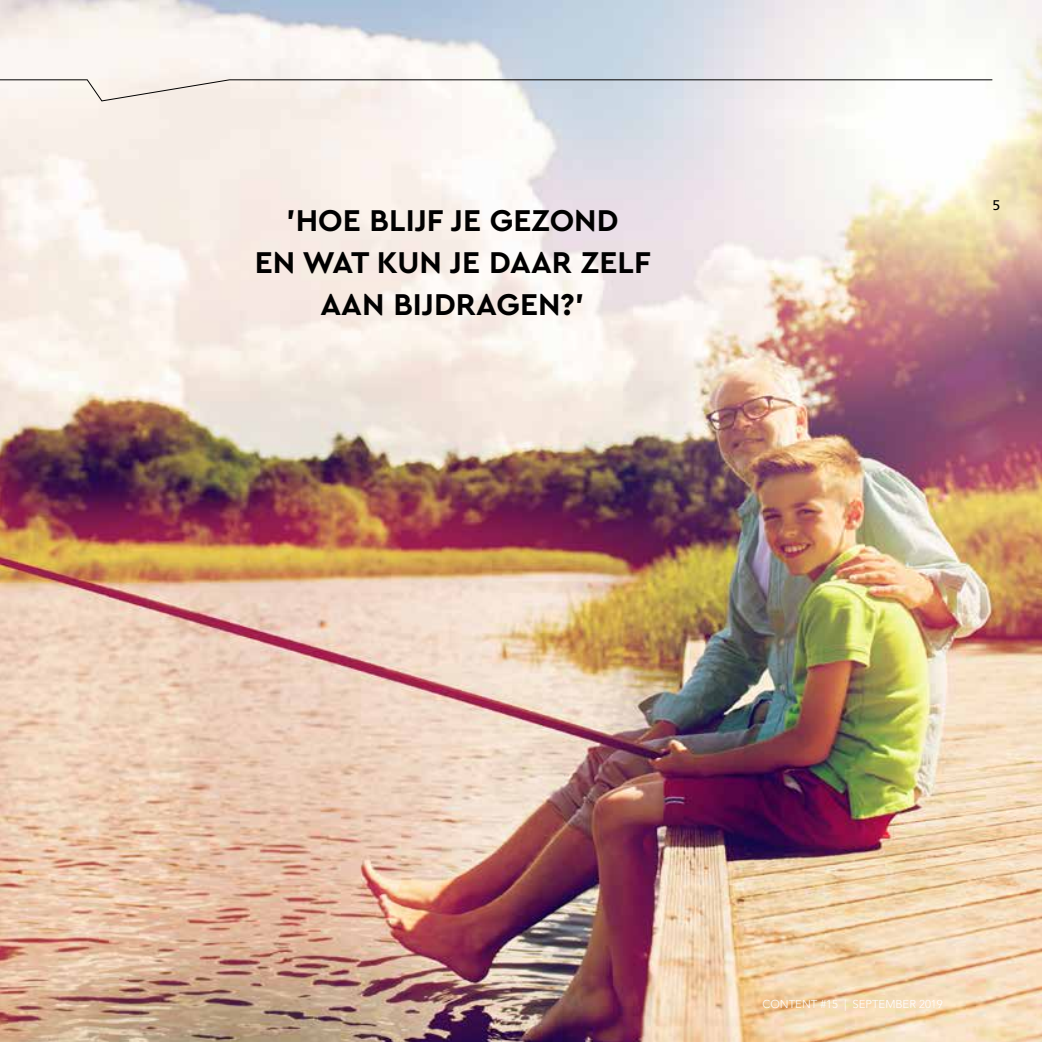
<style>
.page{position:relative;width:1042px;height:1042px;background:#fff}
.page>*{position:absolute;margin:0;border:0;box-sizing:border-box;transform-origin:0 0}
.t1{font:700 31.5px/42px "Cera Pro";color:#000;text-align:center}
.t2{font:14px "Frutiger LT Std";color:#000}
.t3{font:300 11.38px "Avenir LT Std";color:#fff}
</style>
<div class="page">
<img style="left:0;top:0;width:1042px;height:1042px">
<svg style="left:0;top:79px;width:993px;height:23px"></svg>
<p class="t1" style="left:255px;top:198px;width:398px">’HOE BLIJF JE GEZOND<br>EN WAT KUN JE DAAR ZELF<br>AAN BIJDRAGEN?’</p>
<p class="t2" style="left:992px;top:197px;width:9px">5</p>
<p class="t3" style="left:762px;top:997px;width:182px">CONTENT #15 | SEPTEMBER 2019</p>
</div>
